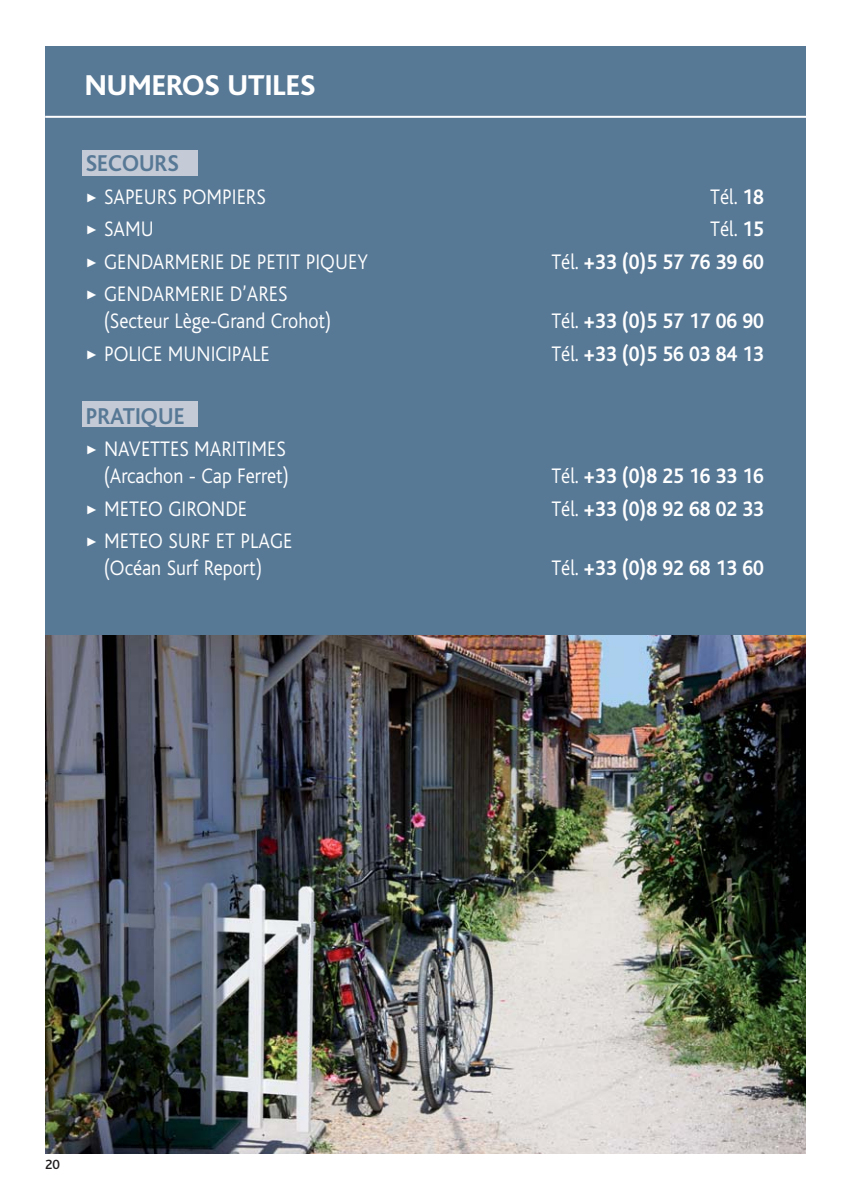
<style>
.page{position:relative;width:851px;height:1191px;background:#fff}
.page>*{position:absolute;margin:0;border:0;box-sizing:border-box;transform-origin:0 0}
.t1{font:800 30px "Bliss";color:#fff}
.t2{font:700 24px "Bliss";color:#587996;scale:.95 1}
.t3{font:300 22px/27.2px "Bliss";color:#fff;scale:.9 1}
.t4{font:700 22px "Bliss";color:#fff;scale:.9 1}
.t5{font:500 14px "Bliss";color:#231f20}
.s1{font-family:"FF Dingbests";font-weight:400;font-size:18px}
.s2{font-weight:700}
.s3{font-weight:300}
</style>
<div class="page">
<div style="left:45px;top:46px;width:760px;height:1100px;background:#587996"></div>
<hr style="left:45px;top:116px;width:772px;height:2px;background:#fff">
<img style="left:45px;top:636px;width:760px;height:517px">
<div style="left:82px;top:150px;width:116px;height:25px;background:#c4cad6"></div>
<div style="left:82px;top:401px;width:116px;height:26px;background:#c4cad6"></div>
<h1 class="t1" style="left:85px;top:74px;width:232px">NUMEROS UTILES</h1>
<p class="t2" style="left:86px;top:154px;width:99px">SECOURS</p>
<p class="t3" style="left:86px;top:184px;width:201px"><span class="s1">&gt;</span> SAPEURS POMPIERS</p>
<p class="t3" style="left:710px;top:184px;width:61px">Tél. <span class="s2">18</span></p>
<p class="t3" style="left:86px;top:217px;width:77px"><span class="s1">&gt;</span> SAMU</p>
<p class="t3" style="left:710px;top:217px;width:61px">Tél. <span class="s2">15</span></p>
<p class="t3" style="left:86px;top:250px;width:315px"><span class="s1">&gt;</span> GENDARMERIE DE PETIT PIQUEY</p>
<p class="t4" style="left:551px;top:254px;width:237px"><span class="s3">Tél.</span> +33 (0)5 57 76 39 60</p>
<p class="t3" style="left:104px;top:282px;width:254px;text-indent:-18px"><span class="s1">&gt;</span> GENDARMERIE D’ARES (Secteur Lège-Grand Crohot)</p>
<p class="t4" style="left:551px;top:313px;width:237px"><span class="s3">Tél.</span> +33 (0)5 57 17 06 90</p>
<p class="t3" style="left:86px;top:342px;width:206px"><span class="s1">&gt;</span> POLICE MUNICIPALE</p>
<p class="t4" style="left:551px;top:346px;width:237px"><span class="s3">Tél.</span> +33 (0)5 56 03 84 13</p>
<p class="t2" style="left:86px;top:407px;width:105px">PRATIQUE</p>
<p class="t3" style="left:86px;top:437px;width:227px;text-align:right"><span class="s1">&gt;</span> NAVETTES MARITIMES (Arcachon - Cap Ferret)</p>
<p class="t4" style="left:551px;top:468px;width:237px"><span class="s3">Tél.</span> +33 (0)8 25 16 33 16</p>
<p class="t3" style="left:86px;top:497px;width:181px"><span class="s1">&gt;</span> METEO GIRONDE</p>
<p class="t4" style="left:551px;top:501px;width:237px"><span class="s3">Tél.</span> +33 (0)8 92 68 02 33</p>
<p class="t3" style="left:86px;top:529px;width:231px;text-align:center"><span class="s1">&gt;</span> METEO SURF ET PLAGE (Océan Surf Report)</p>
<p class="t4" style="left:551px;top:560px;width:237px"><span class="s3">Tél.</span> +33 (0)8 92 68 13 60</p>
<p class="t5" style="left:45px;top:1159px;width:16px">20</p>
</div>
